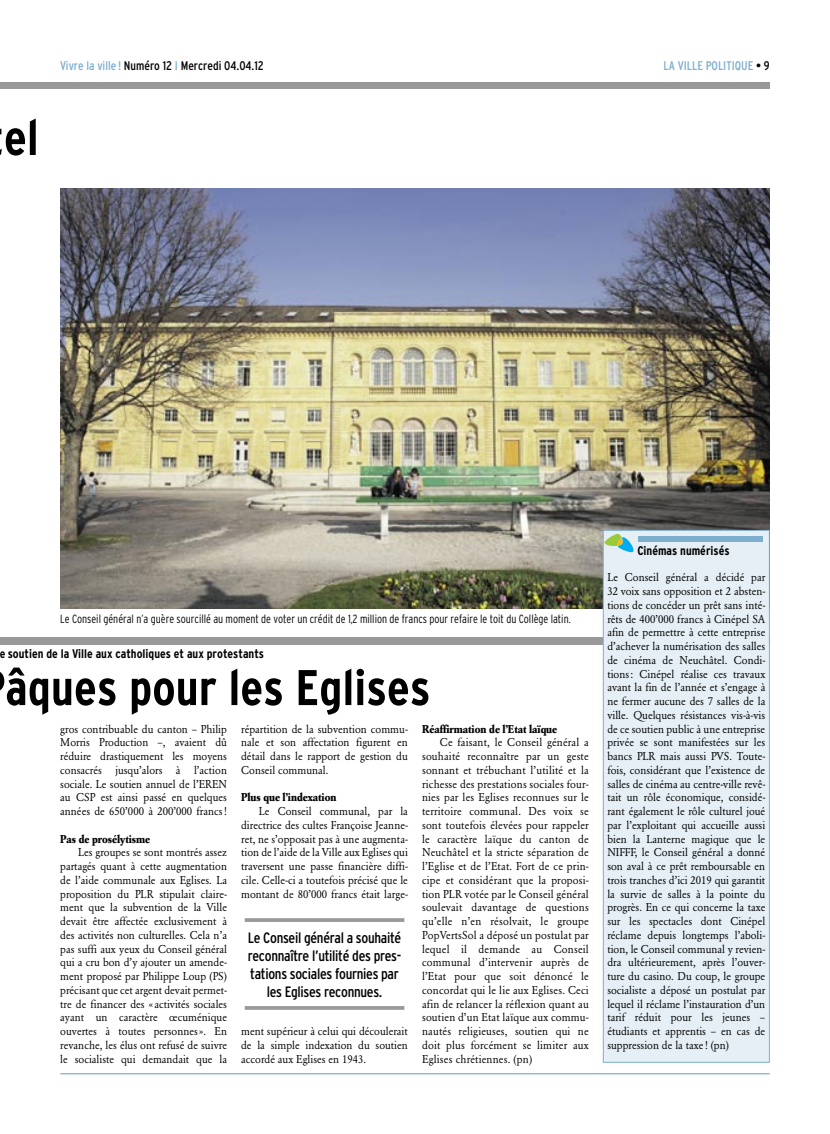
<style>
.page{position:relative;width:830px;height:1134px;background:#fff}
.page>*{position:absolute;margin:0;border:0;box-sizing:border-box;transform-origin:0 0}
.t1{font:700 condensed 50px "Interstate";color:#000}
.t2{font:condensed 15px/18px "Interstate";letter-spacing:-.02em;color:#000;text-align:center}
.t3{font:700 condensed 12.5px "Interstate";color:#000}
.t4{font:condensed 12.5px "Interstate";color:#000}
.t5{font:condensed 12.5px "Interstate";color:#7caece}
.t6{font:300 condensed 11.88px "Interstate";color:#000;scale:.95 1}
.t7{font:11.25px/13.8px "Garamond BE";color:#000;text-align:justify;scale:.95 1}
.t8{font:700 11.25px "Garamond BE";color:#000;scale:.95 1}
.s1{color:#7caece}
.s2{color:#000}
</style>
<div class="page">
<hr style="left:60px;top:1073px;width:709px;height:1px;background:#7caece">
<div style="left:0;top:83px;width:769px;height:6px;background:#999"></div>
<img style="left:60px;top:189px;width:709px;height:420px">
<div style="left:0;top:637px;width:769px;height:8px;background:#999"></div>
<div style="left:603px;top:531px;width:165px;height:531px;background:#e5eff5"></div>
<div style="left:602px;top:530px;width:167px;height:532px;border:1px solid #7caece"></div>
<svg style="left:604px;top:534px;width:29px;height:18px"></svg>
<div style="left:638px;top:536px;width:124px;height:6px;background:#7caece"></div>
<svg style="left:244px;top:918px;width:160px;height:4px"></svg>
<hr style="left:244px;top:1006px;width:160px;height:4px;background:#a0a0a0">
<h1 class="t1" style="left:4px;top:119px;width:36px">el</h1>
<p class="t4" style="left:60px;top:61px;width:205px"><span class="s1">Vivre la ville !</span> Numéro 12 <span class="s1">I</span> Mercredi 04.04.12</p>
<p class="t5" style="left:663px;top:61px;width:108px">LA VILLE POLITIQUE <span class="s2">• 9</span></p>
<p class="t3" style="left:637px;top:545px;width:94px">Cinémas numérisés</p>
<p class="t6" style="left:60px;top:614px;width:538px">Le Conseil général n’a guère sourcillé au moment de voter un crédit de 1,2 million de francs pour refaire le toit du Collège latin.</p>
<p class="t3" style="left:-1px;top:648px;width:266px">e soutien de la Ville aux catholiques et aux protestants</p>
<h1 class="t1" style="left:6px;top:669px;width:426px">âques pour les Eglises</h1>
<p class="t7" style="left:60px;top:723px;width:177px">gros contribuable du canton – Philip Morris Production –, avaient dû réduire drastiquement les moyens consacrés jusqu’alors à l’action sociale. Le soutien annuel de l’EREN au CSP est ainsi passé en quelques années de 650’000 à 200’000 francs!</p>
<p class="t8" style="left:60px;top:834px;width:96px">Pas de prosélytisme</p>
<p class="t7" style="left:60px;top:846px;width:177px;text-indent:18px">Les groupes se sont montrés assez partagés quant à cette augmentation de l’aide communale aux Eglises. La proposition du PLR stipulait claire&shy;ment que la subvention de la Ville devait être affectée exclusivement à des activités non culturelles. Cela n’a pas suffi aux yeux du Conseil général qui a cru bon d’y ajouter un amende&shy;ment proposé par Philippe Loup (PS) précisant que cet argent devait permet&shy;tre de financer des «activités sociales ayant un caractère œcuménique ouvertes à toutes personnes». En revanche, les élus ont refusé de suivre le socialiste qui demandait que la</p>
<p class="t7" style="left:241px;top:723px;width:177px">répartition de la subvention commu&shy;nale et son affectation figurent en détail dans le rapport de gestion du Conseil communal.</p>
<p class="t8" style="left:241px;top:793px;width:102px">Plus que l’indexation</p>
<p class="t7" style="left:241px;top:805px;width:177px;text-indent:18px">Le Conseil communal, par la directrice des cultes Françoise Jeanne&shy;ret, ne s’opposait pas à une augmenta&shy;tion de l’aide de la Ville aux Eglises qui traversent une passe financière diffi&shy;cile. Celle-ci a toutefois précisé que le montant de 80’000 francs était large-</p>
<h2 class="t2" style="left:248px;top:930px;width:155px">Le Conseil général a souhaité reconnaître l’utilité des pres&shy;tations sociales fournies par les Eglises reconnues.</h2>
<p class="t7" style="left:241px;top:1025px;width:177px">ment supérieur à celui qui découlerait de la simple indexation du soutien accordé aux Eglises en 1943.</p>
<p class="t8" style="left:422px;top:724px;width:144px">Réaffirmation de l’Etat laïque</p>
<p class="t7" style="left:422px;top:736px;width:177px;text-indent:18px">Ce faisant, le Conseil général a souhaité reconnaître par un geste sonnant et trébuchant l’utilité et la richesse des prestations sociales four&shy;nies par les Eglises reconnues sur le territoire communal. Des voix se sont toutefois élevées pour rappeler le caractère laïque du canton de Neuchâtel et la stricte séparation de l’Eglise et de l’Etat. Fort de ce prin&shy;cipe et considérant que la proposi&shy;tion PLR votée par le Conseil général soulevait davantage de questions qu’elle n’en résolvait, le groupe PopVertsSol a déposé un postulat par lequel il demande au Conseil communal d’intervenir auprès de l’Etat pour que soit dénoncé le concordat qui le lie aux Eglises. Ceci afin de relancer la réflexion quant au soutien d’un Etat laïque aux commu&shy;nautés religieuses, soutien qui ne doit plus forcément se limiter aux Eglises chrétiennes. (pn)</p>
<p class="t7" style="left:607px;top:571px;width:168px">Le Conseil général a décidé par 32 voix sans opposition et 2 absten&shy;tions de concéder un prêt sans inté&shy;rêts de 400’000 francs à Cinépel SA afin de permettre à cette entreprise d’achever la numérisation des salles de cinéma de Neuchâtel. Condi&shy;tions: Cinépel réalise ces travaux avant la fin de l’année et s’engage à ne fermer aucune des 7 salles de la ville. Quelques résistances vis-à-vis de ce soutien public à une entreprise privée se sont manifestées sur les bancs PLR mais aussi PVS. Toute&shy;fois, considérant que l’existence de salles de cinéma au centre-ville revê&shy;tait un rôle économique, considé&shy;rant également le rôle culturel joué par l’exploitant qui accueille aussi bien la Lanterne magique que le NIFFF, le Conseil général a donné son aval à ce prêt remboursable en trois tranches d’ici 2019 qui garantit la survie de salles à la pointe du progrès. En ce qui concerne la taxe sur les spectacles dont Cinépel réclame depuis longtemps l’aboli&shy;tion, le Conseil communal y revien&shy;dra ultérieurement, après l’ouver&shy;ture du casino. Du coup, le groupe socialiste a déposé un postulat par lequel il réclame l’instauration d’un tarif réduit pour les jeunes – étudiants et apprentis – en cas de suppression de la taxe! (pn)</p>
</div>
